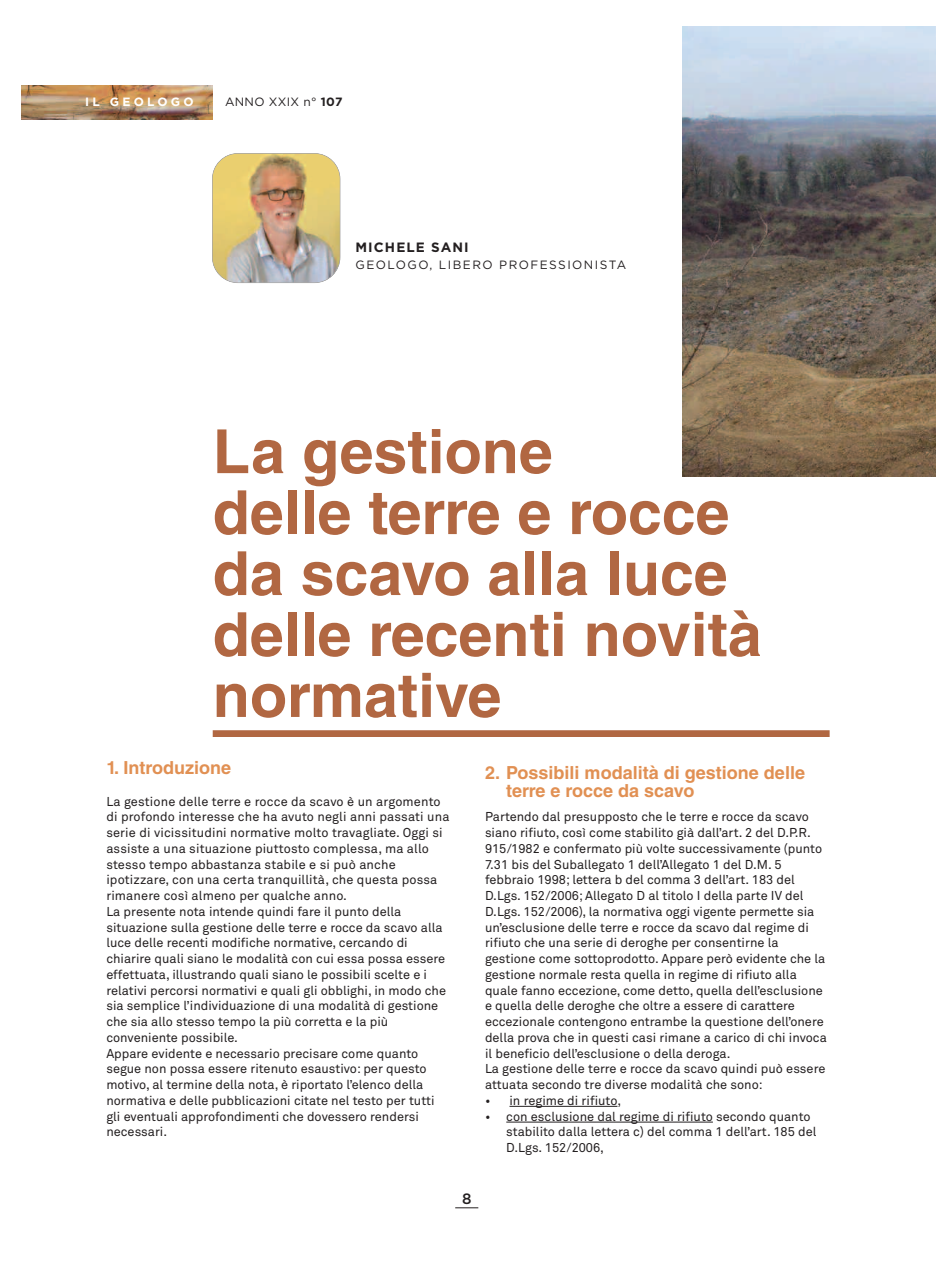
<style>
.page{position:relative;width:936px;height:1276px;background:#fff}
.page>*{position:absolute;margin:0;border:0;box-sizing:border-box;transform-origin:0 0}
.t1{font:700 60.9px/60.9px "Helvetica LT Std";color:#b16742}
.t2{font:700 18px/18px "Helvetica LT Std";color:#e19053}
.t3{font:500 15px "Gotham HTF";color:#231f20}
.t4{font:700 13.5px "Gotham HTF";letter-spacing:.08em;color:#231f20}
.t5{font:12.75px/15.8px "Akkurat";color:#231f20}
.t6{font:12px "Gotham HTF";letter-spacing:.12em;color:#231f20}
.t7{font:12px "Gotham HTF";letter-spacing:.025em;color:#231f20}
.t8{font:700 12px "Gotham HTF";letter-spacing:.27em;color:#fff}
.s1{font-weight:700}
</style>
<div class="page">
<svg style="left:455px;top:1207px;width:23px;height:1px"></svg>
<img style="left:21px;top:85px;width:192px;height:34px">
<hr style="left:509px;top:1106px;width:108px;height:1px;background:#231f20">
<hr style="left:506px;top:1121px;width:206px;height:1px;background:#231f20">
<div style="left:213px;top:730px;width:616px;height:7px;background:#b16742"></div>
<img style="left:212px;top:154px;width:128px;height:129px;border-radius:26px">
<div style="left:212px;top:153px;width:128px;height:130px;border:1px solid #807f7d;border-radius:26px"></div>
<img style="left:683px;top:27px;width:252px;height:449px">
<p class="t8" style="left:85px;top:95px;width:110px">IL GEOLOGO</p>
<p class="t7" style="left:225px;top:95px;width:119px">ANNO XXIX n° <span class="s1">107</span></p>
<p class="t4" style="left:355px;top:240px;width:115px">MICHELE SANI</p>
<p class="t6" style="left:355px;top:257px;width:272px">GEOLOGO, LIBERO PROFESSIONISTA</p>
<h1 class="t1" style="left:213px;top:427px;width:550px">La gestione<br>delle terre e rocce da scavo alla luce delle recenti novità normative</h1>
<h2 class="t2" style="left:106px;top:761px;width:126px">1. Introduzione</h2>
<p class="t5" style="left:106px;top:793px;width:344px">La gestione delle terre e rocce da scavo è un argomento di profondo interesse che ha avuto negli anni passati una serie di vicissitudini normative molto travagliate. Oggi si assiste a una situazione piuttosto complessa, ma allo stesso tempo abbastanza stabile e si può anche ipotizzare, con una certa tranquillità, che questa possa rimanere così almeno per qualche anno.<br>La presente nota intende quindi fare il punto della situazione sulla gestione delle terre e rocce da scavo alla luce delle recenti modifiche normative, cercando di chiarire quali siano le modalità con cui essa possa essere effettuata, illustrando quali siano le possibili scelte e i relativi percorsi normativi e quali gli obblighi, in modo che sia semplice l’individuazione di una modalità di gestione che sia allo stesso tempo la più corretta e la più conveniente possibile.<br>Appare evidente e necessario precisare come quanto segue non possa essere ritenuto esaustivo: per questo motivo, al termine della nota, è riportato l’elenco della normativa e delle pubblicazioni citate nel testo per tutti gli eventuali approfondimenti che dovessero rendersi necessari.</p>
<h2 class="t2" style="left:506px;top:765px;width:300px;text-indent:-21px">2. Possibili modalità di gestione delle terre e rocce da scavo</h2>
<p class="t5" style="left:485px;top:809px;width:343px">Partendo dal presupposto che le terre e rocce da scavo siano rifiuto, così come stabilito già dall’art. 2 del D.P.R.<br>915/1982 e confermato più volte successivamente (punto 7.31 bis del Suballegato 1 dell’Allegato 1 del D.M. 5 febbraio 1998; lettera b del comma 3 dell’art. 183 del D.Lgs. 152/2006; Allegato D al titolo I della parte IV del D.Lgs. 152/2006), la normativa oggi vigente permette sia un’esclusione delle terre e rocce da scavo dal regime di rifiuto che una serie di deroghe per consentirne la gestione come sottoprodotto. Appare però evidente che la gestione normale resta quella in regime di rifiuto alla quale fanno eccezione, come detto, quella dell’esclusione e quella delle deroghe che oltre a essere di carattere eccezionale contengono entrambe la questione dell’onere della prova che in questi casi rimane a carico di chi invoca il beneficio dell’esclusione o della deroga.<br>La gestione delle terre e rocce da scavo quindi può essere attuata secondo tre diverse modalità che sono:</p>
<p class="t5" style="left:485px;top:1093px;width:138px">• in regime di rifiuto,</p>
<p class="t5" style="left:506px;top:1108px;width:311px;text-indent:-21px">• con esclusione dal regime di rifiuto secondo quanto stabilito dalla lettera c) del comma 1 dell’art. 185 del<br>D.Lgs. 152/2006,</p>
<p class="t3" style="left:462px;top:1189px;width:11px">8</p>
</div>
